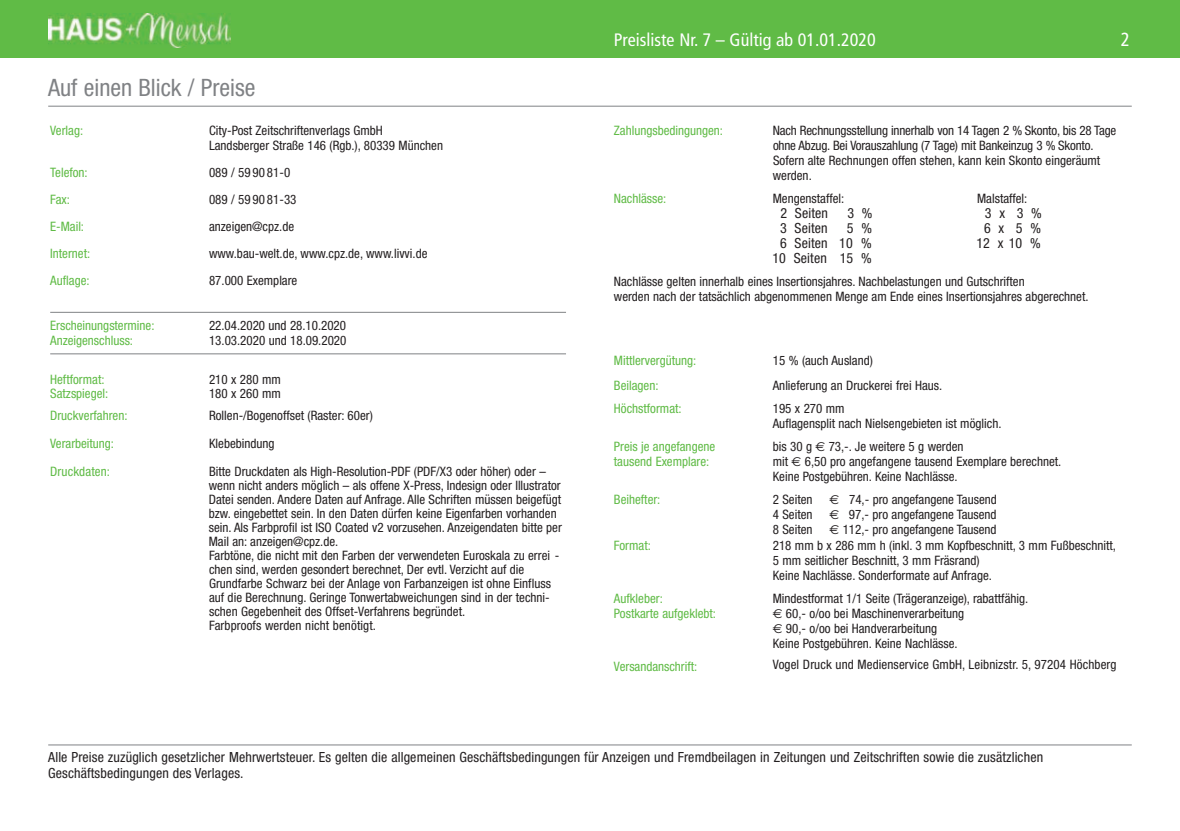
<style>
.page{position:relative;width:1180px;height:831px;background:#fff}
.page>*{position:absolute;margin:0;border:0;box-sizing:border-box;transform-origin:0 0}
.t1{font:condensed 24px "Helvetica Neue";color:#808285}
.t2{font:condensed 19px "Frutiger";color:#fff}
.t3{font:condensed 18px "Frutiger";color:#fff}
.t4{font:condensed 14px/15.6px "Helvetica Neue";letter-spacing:.01em;color:#231f20}
.t5{font:condensed 13px/15px "Helvetica Neue";color:#231f20}
.t6{font:condensed 13px "Helvetica Neue";color:#60bb46}
.s1{font-family:"Euro Sans";font-stretch:normal}
.s2{color:#fff}
</style>
<div class="page">
<div style="left:0;top:0;width:1179px;height:58px;background:#60bb46"></div>
<img style="left:48px;top:13px;width:182px;height:34px">
<hr style="left:48px;top:106px;width:1083px;height:1px;background:#808285">
<hr style="left:50px;top:312px;width:516px;height:1px;background:#808285">
<hr style="left:50px;top:353px;width:516px;height:1px;background:#808285">
<hr style="left:48px;top:744px;width:1083px;height:1px;background:#808285">
<h1 class="t1" style="left:48px;top:78px;width:209px">Auf einen Blick / Preise</h1>
<p class="t6" style="left:50px;top:125px;width:35px">Verlag:</p>
<p class="t5" style="left:209px;top:124px;width:235px">City-Post Zeitschriftenverlags GmbH<br>Landsberger Straße 146 (Rgb.), 80339 München</p>
<p class="t6" style="left:50px;top:167px;width:39px">Telefon:</p>
<p class="t5" style="left:209px;top:166px;width:83px">089 / 59 90 81-0</p>
<p class="t6" style="left:50px;top:194px;width:21px">Fax:</p>
<p class="t5" style="left:209px;top:193px;width:89px">089 / 59 90 81-33</p>
<p class="t6" style="left:50px;top:221px;width:35px">E-Mail:</p>
<p class="t5" style="left:209px;top:220px;width:87px">anzeigen@cpz.de</p>
<p class="t6" style="left:50px;top:248px;width:41px">Internet:</p>
<p class="t5" style="left:209px;top:247px;width:220px">www.bau-welt.de, www.cpz.de, www.livvi.de</p>
<p class="t6" style="left:50px;top:275px;width:41px">Auflage:</p>
<p class="t5" style="left:209px;top:274px;width:90px">87.000 Exemplare</p>
<p class="t6" style="left:50px;top:320px;width:106px">Erscheinungstermine:</p>
<p class="t5" style="left:209px;top:319px;width:138px">22.04.2020 und 28.10.2020</p>
<p class="t6" style="left:50px;top:335px;width:84px">Anzeigenschluss:</p>
<p class="t5" style="left:209px;top:334px;width:139px">13.03.2020 und 18.09.2020</p>
<p class="t6" style="left:50px;top:375px;width:56px">Heftformat:</p>
<p class="t5" style="left:209px;top:373px;width:73px">210 x 280 mm</p>
<p class="t6" style="left:50px;top:389px;width:59px">Satzspiegel:</p>
<p class="t5" style="left:209px;top:387px;width:73px">180 x 260 mm</p>
<p class="t6" style="left:50px;top:411px;width:79px">Druckverfahren:</p>
<p class="t5" style="left:209px;top:409px;width:165px">Rollen-/Bogenoffset (Raster: 60er)</p>
<p class="t6" style="left:50px;top:439px;width:65px">Verarbeitung:</p>
<p class="t5" style="left:209px;top:437px;width:67px">Klebebindung</p>
<p class="t6" style="left:50px;top:467px;width:61px">Druckdaten:</p>
<p class="t5" style="left:209px;top:466px;width:354px;line-height:14px">Bitte Druckdaten als High-Resolution-PDF (PDF/X3 oder höher) oder – wenn nicht anders möglich – als offene X-Press, Indesign oder Illustrator Datei senden. Andere Daten auf Anfrage. Alle Schriften müssen beigefügt bzw. eingebettet sein. In den Daten dürfen keine Eigenfarben vorhanden sein. Als Farbprofil ist ISO Coated v2 vorzusehen. Anzeigendaten bitte per Mail an: anzeigen@cpz.de.<br>Farbtöne, die nicht mit den Farben der verwendeten Euroskala zu errei - chen sind, werden gesondert berechnet, Der evtl. Verzicht auf die Grundfarbe Schwarz bei der Anlage von Farbanzeigen ist ohne Einfluss auf die Berechnung. Geringe Tonwertabweichungen sind in der techni&shy;schen Gegebenheit des Offset-Verfahrens begründet.<br>Farbproofs werden nicht benötigt.</p>
<h3 class="t3" style="left:614px;top:33px;width:263px">Preisliste Nr. 7 – Gültig ab 01.01.2020</h3>
<h2 class="t2" style="left:1120px;top:32px;width:11px">2</h2>
<p class="t6" style="left:614px;top:125px;width:111px">Zahlungsbedingungen:</p>
<p class="t5" style="left:772px;top:124px;width:345px">Nach Rechnungsstellung innerhalb von 14 Tagen 2 % Skonto, bis 28 Tage ohne Abzug. Bei Vorauszahlung (7 Tage) mit Bankeinzug 3 % Skonto.<br>Sofern alte Rechnungen offen stehen, kann kein Skonto eingeräumt werden.</p>
<p class="t6" style="left:614px;top:193px;width:54px">Nachlässe:</p>
<p class="t5" style="left:772px;top:192px;width:73px">Mengenstaffel:</p>
<p class="t5" style="left:976px;top:192px;width:52px">Malstaffel:</p>
<p class="t4" style="left:780px;top:206px;width:49px">2 Seiten</p>
<p class="t4" style="left:847px;top:206px;width:27px">3 %</p>
<p class="t4" style="left:984px;top:206px;width:58px">3 x 3 %</p>
<p class="t4" style="left:780px;top:221px;width:49px">3 Seiten</p>
<p class="t4" style="left:846px;top:221px;width:27px">5 %</p>
<p class="t4" style="left:983px;top:221px;width:58px">6 x 5 %</p>
<p class="t4" style="left:780px;top:236px;width:93px">6 Seiten 10 %</p>
<p class="t4" style="left:976px;top:236px;width:66px">12 x 10 %</p>
<p class="t4" style="left:772px;top:251px;width:101px">10 Seiten 15 %</p>
<p class="t5" style="left:614px;top:275px;width:476px">Nachlässe gelten innerhalb eines Insertionsjahres. Nachbelastungen und Gutschriften<br>werden nach der tatsächlich abgenommenen Menge am Ende eines Insertionsjahres abgerechnet.</p>
<p class="t6" style="left:614px;top:355px;width:84px">Mittlervergütung:</p>
<p class="t5" style="left:772px;top:354px;width:102px">15 % (auch Ausland)</p>
<p class="t6" style="left:614px;top:380px;width:46px">Beilagen:</p>
<p class="t5" style="left:772px;top:379px;width:171px">Anlieferung an Druckerei frei Haus.</p>
<p class="t6" style="left:614px;top:403px;width:69px">Höchstformat:</p>
<p class="t5" style="left:772px;top:402px;width:230px">195 x 270 mm<br>Auflagensplit nach Nielsengebieten ist möglich.</p>
<p class="t6" style="left:614px;top:441px;width:103px">Preis je angefangene</p>
<p class="t5" style="left:772px;top:440px;width:192px">bis 30 g <span class="s1">€</span> 73,-. Je weitere 5 g werden</p>
<p class="t6" style="left:614px;top:456px;width:97px">tausend Exemplare:</p>
<p class="t5" style="left:772px;top:455px;width:290px">mit <span class="s1">€</span> 6,50 pro angefangene tausend Exemplare berechnet.<br>Keine Postgebühren. Keine Nachlässe.</p>
<p class="t6" style="left:614px;top:494px;width:48px">Beihefter:</p>
<p class="t5" style="left:772px;top:493px;width:41px">2 Seiten</p>
<p class="t5" style="left:829px;top:493px;width:169px"><span class="s1">€</span> <span class="s2">1</span>74,- pro angefangene Tausend</p>
<p class="t5" style="left:772px;top:508px;width:41px">4 Seiten</p>
<p class="t5" style="left:829px;top:508px;width:169px"><span class="s1">€</span> <span class="s2">1</span>97,- pro angefangene Tausend</p>
<p class="t5" style="left:772px;top:523px;width:41px">8 Seiten</p>
<p class="t5" style="left:829px;top:523px;width:169px"><span class="s1">€</span> 112,- pro angefangene Tausend</p>
<p class="t6" style="left:614px;top:540px;width:38px">Format:</p>
<p class="t5" style="left:772px;top:539px;width:344px">218 mm b x 286 mm h (inkl. 3 mm Kopfbeschnitt, 3 mm Fußbeschnitt,<br>5 mm seitlicher Beschnitt, 3 mm Fräsrand)<br>Keine Nachlässe. Sonderformate auf Anfrage.</p>
<p class="t6" style="left:614px;top:593px;width:50px">Aufkleber:</p>
<p class="t5" style="left:772px;top:592px;width:257px">Mindestformat 1/1 Seite (Trägeranzeige), rabattfähig.</p>
<p class="t6" style="left:614px;top:608px;width:104px">Postkarte aufgeklebt:</p>
<p class="t5" style="left:772px;top:607px;width:193px"><span class="s1">€</span> 60,- o/oo bei Maschinenverarbeitung <span class="s1">€</span> 90,- o/oo bei Handverarbeitung<br>Keine Postgebühren. Keine Nachlässe.</p>
<p class="t6" style="left:614px;top:661px;width:85px">Versandanschrift:</p>
<p class="t5" style="left:772px;top:658px;width:345px">Vogel Druck und Medienservice GmbH, Leibnizstr. 5, 97204 Höchberg</p>
<p class="t4" style="left:48px;top:751px;width:996px">Alle Preise zuzüglich gesetzlicher Mehrwertsteuer. Es gelten die allgemeinen Geschäftsbedingungen für Anzeigen und Fremdbeilagen in Zeitungen und Zeitschriften sowie die zusätzlichen<br>Geschäftsbedingungen des Verlages.</p>
</div>
